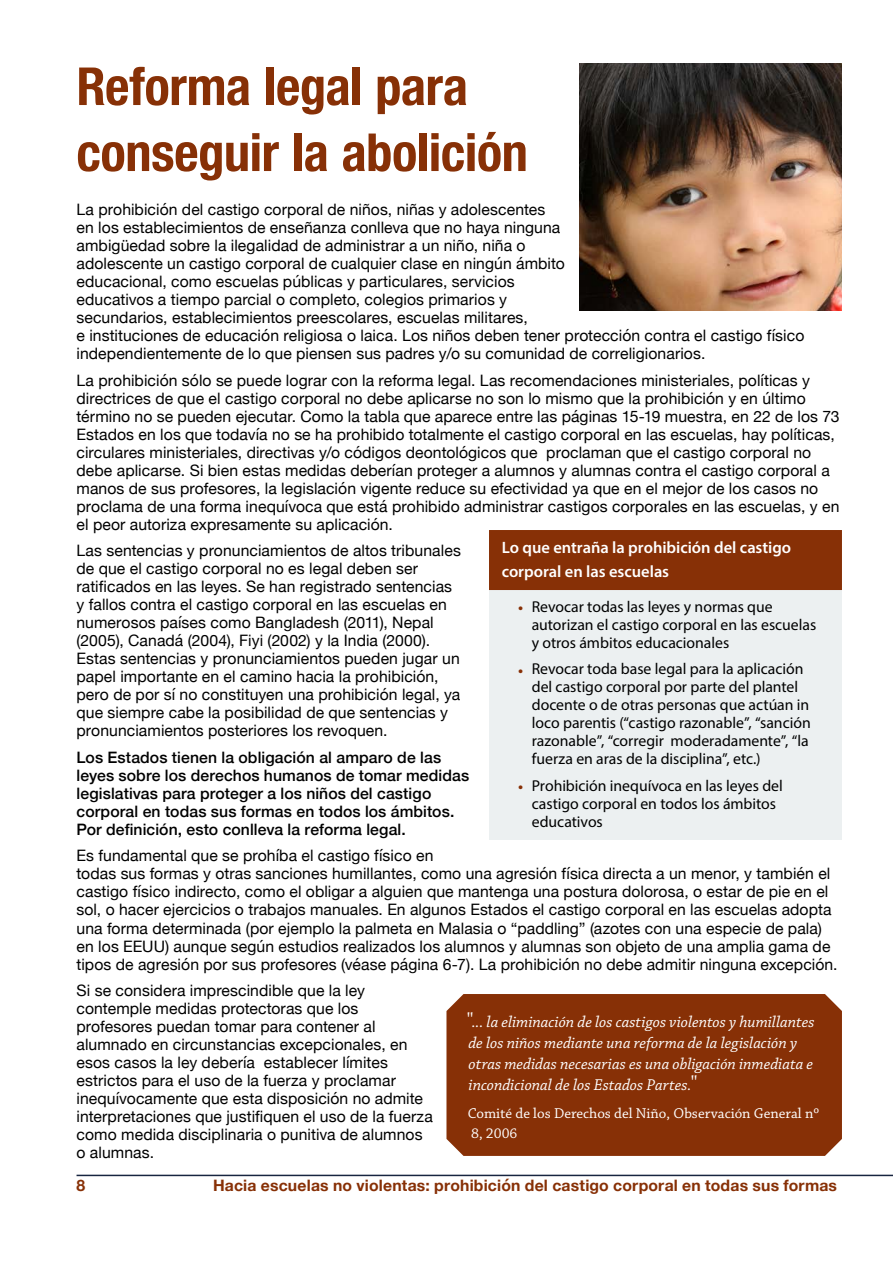
<style>
.page{position:relative;width:893px;height:1263px;background:#fff}
.page>*{position:absolute;margin:0;border:0;box-sizing:border-box;transform-origin:0 0}
.t1{font:700 condensed 52.5px/66px "Helvetica Neue";letter-spacing:-.01em;color:#873006}
.t2{font:italic 16.5px/21px "Chaparral Pro";color:#fff}
.t3{font:600 16.5px/24px "Myriad Pro";color:#fff}
.t4{font:15.75px/18px "Helvetica Neue";letter-spacing:.005em;color:#000}
.t5{font:15.75px/18px "Myriad Pro";color:#000}
.t6{font:500 15.75px/18px "Helvetica Neue";letter-spacing:.005em;color:#000}
.t7{font:700 15.75px "Helvetica Neue";letter-spacing:.01em;color:#873006}
.t8{font:15px/19.5px "Chaparral Pro";color:#fff}
.s1{font-size:18px;color:#873006}
.s2{font-family:"Minion Pro";font-style:normal;font-size:21px}
</style>
<div class="page">
<hr style="left:77px;top:1175px;width:816px;height:1px;background:#172540">
<img style="left:580px;top:64px;width:262px;height:246px">
<div style="left:489px;top:532px;width:353px;height:308px;background:#ecf0f1"></div>
<div style="left:489px;top:530px;width:353px;height:60px;background:#873006"></div>
<div style="left:446px;top:994px;width:396px;height:162px;background:#873006"></div>
<h1 class="t1" style="left:77px;top:50px;width:453px">Reforma legal para conseguir la abolición</h1>
<p class="t4" style="left:77px;top:202px;width:729px">La prohibición del castigo corporal de niños, niñas y adolescentes<br>en los establecimientos de enseñanza conlleva que no haya ninguna<br>ambigüedad sobre la ilegalidad de administrar a un niño, niña o<br>adolescente un castigo corporal de cualquier clase en ningún ámbito<br>educacional, como escuelas públicas y particulares, servicios<br>educativos a tiempo parcial o completo, colegios primarios y<br>secundarios, establecimientos preescolares, escuelas militares,<br>e instituciones de educación religiosa o laica. Los niños deben tener protección contra el castigo físico independientemente de lo que piensen sus padres y/o su comunidad de correligionarios.</p>
<p class="t4" style="left:77px;top:372px;width:765px">La prohibición sólo se puede lograr con la reforma legal. Las recomendaciones ministeriales, políticas y directrices de que el castigo corporal no debe aplicarse no son lo mismo que la prohibición y en último término no se pueden ejecutar. Como la tabla que aparece entre las páginas 15-19 muestra, en 22 de los 73<br>Estados en los que todavía no se ha prohibido totalmente el castigo corporal en las escuelas, hay políticas, circulares ministeriales, directivas y/o códigos deontológicos que proclaman que el castigo corporal no debe aplicarse. Si bien estas medidas deberían proteger a alumnos y alumnas contra el castigo corporal a manos de sus profesores, la legislación vigente reduce su efectividad ya que en el mejor de los casos no proclama de una forma inequívoca que está prohibido administrar castigos corporales en las escuelas, y en el peor autoriza expresamente su aplicación.</p>
<p class="t4" style="left:77px;top:543px;width:386px">Las sentencias y pronunciamientos de altos tribunales de que el castigo corporal no es legal deben ser ratificados en las leyes. Se han registrado sentencias y fallos contra el castigo corporal en las escuelas en numerosos países como Bangladesh (2011), Nepal (2005), Canadá (2004), Fiyi (2002) y la India (2000).<br>Estas sentencias y pronunciamientos pueden jugar un papel importante en el camino hacia la prohibición, pero de por sí no constituyen una prohibición legal, ya que siempre cabe la posibilidad de que sentencias y pronunciamientos posteriores los revoquen.</p>
<p class="t6" style="left:77px;top:747px;width:394px">Los Estados tienen la obligación al amparo de las leyes sobre los derechos humanos de tomar medidas legislativas para proteger a los niños del castigo corporal en todas sus formas en todos los ámbitos.<br>Por definición, esto conlleva la reforma legal.</p>
<p class="t4" style="left:77px;top:848px;width:763px">Es fundamental que se prohíba el castigo físico en<br>todas sus formas y otras sanciones humillantes, como una agresión física directa a un menor, y también el castigo físico indirecto, como el obligar a alguien que mantenga una postura dolorosa, o estar de pie en el sol, o hacer ejercicios o trabajos manuales. En algunos Estados el castigo corporal en las escuelas adopta una forma determinada (por ejemplo la palmeta en Malasia o “paddling” (azotes con una especie de pala) en los EEUU) aunque según estudios realizados los alumnos y alumnas son objeto de una amplia gama de tipos de agresión por sus profesores (véase página 6-7). La prohibición no debe admitir ninguna excepción.</p>
<p class="t4" style="left:77px;top:982px;width:358px">Si se considera imprescindible que la ley contemple medidas protectoras que los profesores puedan tomar para contener al alumnado en circunstancias excepcionales, en esos casos la ley debería establecer límites estrictos para el uso de la fuerza y proclamar inequívocamente que esta disposición no admite interpretaciones que justifiquen el uso de la fuerza como medida disciplinaria o punitiva de alumnos o alumnas.</p>
<p class="t3" style="left:502px;top:535px;width:291px">Lo que entraña la prohibición del castigo corporal en las escuelas</p>
<p class="t5" style="left:532px;top:597px;width:286px;text-indent:-14px"><span class="s1">•</span> Revocar todas las leyes y normas que autorizan el castigo corporal en las escuelas y otros ámbitos educacionales</p>
<p class="t5" style="left:532px;top:660px;width:280px;text-indent:-14px"><span class="s1">•</span> Revocar toda base legal para la aplicación del castigo corporal por parte del plantel docente o de otras personas que actúan in loco parentis (“castigo razonable”, “sanción razonable”, “corregir moderadamente”, “la fuerza en aras de la disciplina”, etc.)</p>
<p class="t5" style="left:532px;top:776px;width:253px;text-indent:-14px"><span class="s1">•</span> Prohibición inequívoca en las leyes del castigo corporal en todos los ámbitos educativos</p>
<p class="t2" style="left:467px;top:1012px;width:349px"><span class="s2">"</span>... la eliminación de los castigos violentos y humillantes de los niños mediante una reforma de la legislación y otras medidas necesarias es una obligación inmediata e incondicional de los Estados Partes.<span class="s2">"</span></p>
<p class="t8" style="left:468px;top:1104px;width:353px">Comité de los Derechos del Niño, Observación General nº<br>8, 2006</p>
<p class="t7" style="left:77px;top:1173px;width:10px">8</p>
<p class="t7" style="left:213px;top:1173px;width:626px">Hacia escuelas no violentas: prohibición del castigo corporal en todas sus formas</p>
</div>
